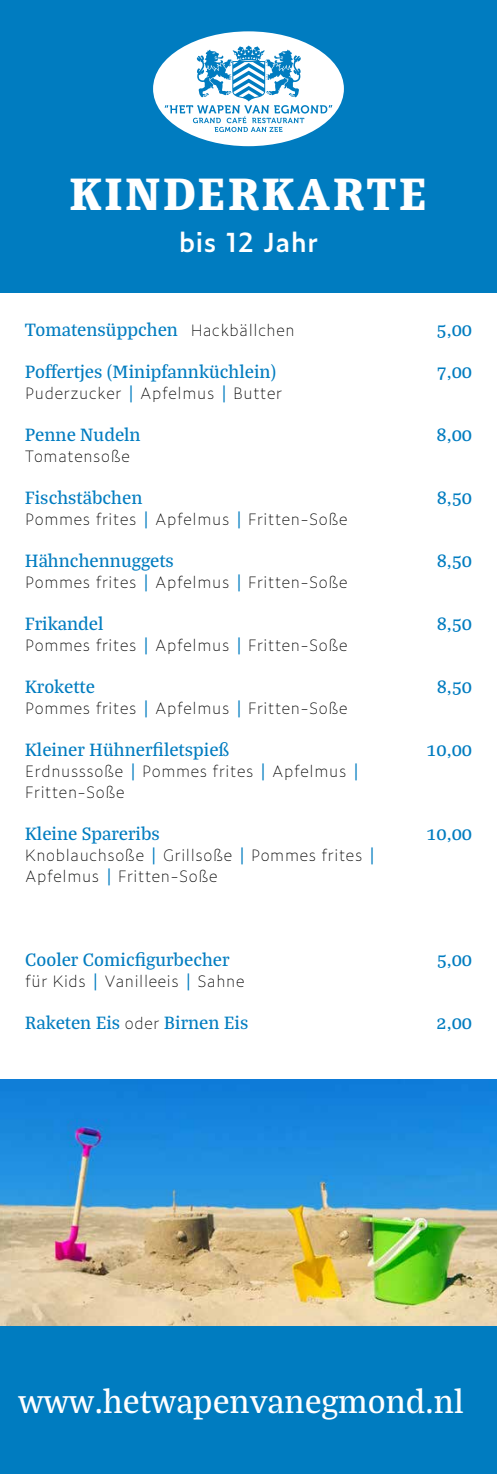
<style>
.page{position:relative;width:497px;height:1474px;background:#fff}
.page>*{position:absolute;margin:0;border:0;box-sizing:border-box;transform-origin:0 0}
.t1{font:800 49px "Bagatela";letter-spacing:.08em;color:#fff}
.t2{font:500 35px "Bagatela";color:#fff}
.t3{font:600 26.25px "Zeitung Pro";letter-spacing:.03em;color:#fff}
.t4{font:500 19.25px "Bagatela";color:#007cc0}
.t5{font:100 15.75px/21px "Zeitung Micro Pro";color:#000}
.s1{font-family:"Zeitung Micro Pro";font-weight:100;font-size:15.75px;color:#000}
.s2{font-weight:300;font-size:17.5px;color:#007cc0}
</style>
<div class="page">
<div style="left:0;top:0;width:496px;height:293px;background:#007cc0"></div>
<div style="left:0;top:1324px;width:496px;height:149px;background:#007cc0"></div>
<img style="left:0;top:1079px;width:496px;height:245px">
<div style="left:153px;top:31px;width:190px;height:115px;background:#fff;border-radius:50%"></div>
<svg style="left:164px;top:45px;width:168px;height:87px"></svg>
<h1 class="t1" style="left:70px;top:160px;width:358px">KINDERKARTE</h1>
<h3 class="t3" style="left:179px;top:222px;width:140px">bis 12 Jahr</h3>
<p class="t4" style="left:25px;top:317px;width:271px">Tomatensüppchen <span class="s1">Hackbällchen</span></p>
<p class="t4" style="left:436px;top:317px;width:37px">5,00</p>
<p class="t4" style="left:25px;top:359px;width:252px">Poffertjes (Minipfannküchlein)</p>
<p class="t4" style="left:436px;top:359px;width:37px">7,00</p>
<p class="t5" style="left:25px;top:382px;width:259px">Puderzucker <span class="s2">|</span> Apfelmus <span class="s2">|</span> Butter</p>
<p class="t4" style="left:25px;top:422px;width:117px">Penne Nudeln</p>
<p class="t4" style="left:436px;top:422px;width:37px">8,00</p>
<p class="t5" style="left:25px;top:445px;width:107px">Tomatensoße</p>
<p class="t4" style="left:25px;top:485px;width:119px">Fischstäbchen</p>
<p class="t4" style="left:436px;top:485px;width:37px">8,50</p>
<p class="t5" style="left:25px;top:508px;width:324px">Pommes frites <span class="s2">|</span> Apfelmus <span class="s2">|</span> Fritten-Soße</p>
<p class="t4" style="left:25px;top:548px;width:150px">Hähnchennuggets</p>
<p class="t4" style="left:436px;top:548px;width:37px">8,50</p>
<p class="t5" style="left:25px;top:571px;width:324px">Pommes frites <span class="s2">|</span> Apfelmus <span class="s2">|</span> Fritten-Soße</p>
<p class="t4" style="left:25px;top:611px;width:80px">Frikandel</p>
<p class="t4" style="left:436px;top:611px;width:37px">8,50</p>
<p class="t5" style="left:25px;top:634px;width:324px">Pommes frites <span class="s2">|</span> Apfelmus <span class="s2">|</span> Fritten-Soße</p>
<p class="t4" style="left:25px;top:674px;width:72px">Krokette</p>
<p class="t4" style="left:436px;top:674px;width:37px">8,50</p>
<p class="t5" style="left:25px;top:697px;width:324px">Pommes frites <span class="s2">|</span> Apfelmus <span class="s2">|</span> Fritten-Soße</p>
<p class="t4" style="left:25px;top:737px;width:205px">Kleiner Hühnerfiletspieß</p>
<p class="t4" style="left:426px;top:737px;width:47px">10,00</p>
<p class="t5" style="left:25px;top:760px;width:337px">Erdnusssoße <span class="s2">|</span> Pommes frites <span class="s2">|</span> Apfelmus <span class="s2">|<br></span>Fritten-Soße</p>
<p class="t4" style="left:25px;top:821px;width:136px">Kleine Spareribs</p>
<p class="t4" style="left:426px;top:821px;width:47px">10,00</p>
<p class="t5" style="left:25px;top:844px;width:353px">Knoblauchsoße <span class="s2">|</span> Grillsoße <span class="s2">|</span> Pommes frites <span class="s2">|<br></span>Apfelmus <span class="s2">|</span> Fritten-Soße</p>
<p class="t4" style="left:25px;top:947px;width:206px">Cooler Comicfigurbecher</p>
<p class="t4" style="left:436px;top:947px;width:37px">5,00</p>
<p class="t5" style="left:25px;top:970px;width:221px">für Kids <span class="s2">|</span> Vanilleeis <span class="s2">|</span> Sahne</p>
<p class="t4" style="left:25px;top:1010px;width:225px">Raketen Eis <span class="s1">oder</span> Birnen Eis</p>
<p class="t4" style="left:436px;top:1010px;width:37px">2,00</p>
<h2 class="t2" style="left:18px;top:1378px;width:446px">www.hetwapenvanegmond.nl</h2>
</div>
